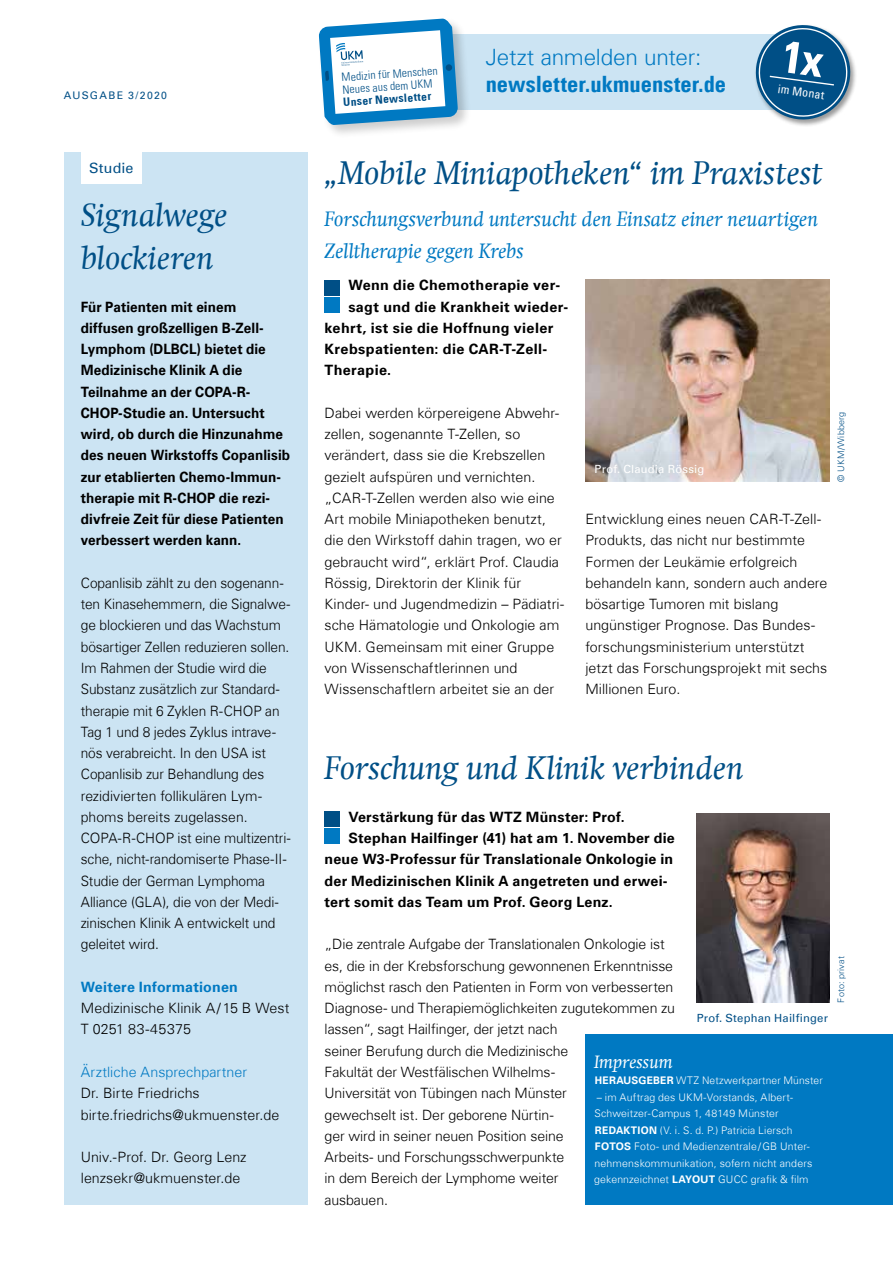
<style>
.page{position:relative;width:893px;height:1263px;background:#fff}
.page>*{position:absolute;margin:0;border:0;box-sizing:border-box;transform-origin:0 0}
.t1{font:italic 33px/42.6px "Swift Com";letter-spacing:-.005em;color:#004f86}
.t2{font:22.5px "Univers Com 67 Bold Cond";letter-spacing:.005em;color:#0079c2}
.t3{font:300 22.5px "Univers Com 45";letter-spacing:-.01em;color:#0079c2}
.t4{font:italic 21px/32px "Swift Com";color:#0079c2}
.t5{font:italic 18px "Swift Com";letter-spacing:-.005em;color:#fff}
.t6{font:300 14.25px/21.3px "Univers Com 45";color:#000}
.t7{font:300 14.25px/21.3px "Univers Com 45";color:#000;scale:.96 1}
.t8{font:700 14.25px "Univers Com 65";letter-spacing:.01em;color:#000}
.t9{font:700 14.25px/21.3px "Univers Com 65";letter-spacing:.01em;color:#000;scale:.95 1}
.t10{font:300 14.25px "Univers Com 45";letter-spacing:.005em;color:#0079c2}
.t11{font:700 14.25px "Univers Com 65";letter-spacing:.015em;color:#0079c2}
.t12{font:14.25px "Univers Com 55 Roman";letter-spacing:.01em;color:#004f86}
.t13{font:condensed 12px "Univers Com 57";color:#fff}
.t14{font:11.55px/12.5px "Univers Com 47 Light Cond";color:#004f86}
.t15{font:11.55px "Univers Com 67 Bold Cond";color:#004f86}
.t16{font:11.25px "Univers Com 55 Roman";letter-spacing:.02em;color:#004f86}
.t17{font:11.25px "Univers Com 55 Roman";letter-spacing:.015em;color:#fff}
.t18{font:300 10.5px/16.5px "Univers Com 45";letter-spacing:.015em;color:#fff}
.t19{font:10.5px "Univers Com 55 Roman";letter-spacing:.125em;color:#004f86}
.t20{font:300 9px "Univers Com 45";letter-spacing:.02em;color:#004f86}
.s1{font-family:"Univers Com 65";font-weight:700}
</style>
<div class="page">
<div style="left:329px;top:35px;width:492px;height:75px;background:#cce4f3"></div>
<div style="left:317px;top:17px;width:155px;height:122px;background:#000;opacity:.2"></div>
<svg style="left:319px;top:18px;width:139px;height:107px;background:#a9d0e8"></svg>
<div style="left:325px;top:280px;width:15px;height:16px;background:#004f86"></div>
<div style="left:325px;top:297px;width:15px;height:16px;background:#0079c2"></div>
<div style="left:325px;top:811px;width:15px;height:16px;background:#004f86"></div>
<div style="left:325px;top:828px;width:15px;height:15px;background:#0079c2"></div>
<div style="left:754px;top:24px;width:104px;height:103px;background:#000;opacity:.4"></div>
<div style="left:64px;top:152px;width:244px;height:1052px;background:#cce4f3"></div>
<div style="left:81px;top:152px;width:61px;height:32px;background:#fff"></div>
<div style="left:585px;top:1034px;width:308px;height:170px;background:#0079c2"></div>
<img style="left:585px;top:280px;width:244px;height:202px">
<img style="left:697px;top:813px;width:132px;height:189px">
<svg style="left:586px;top:450px;width:243px;height:32px;background:#c8c1bf"></svg>
<svg style="left:753px;top:24px;width:100px;height:99px"></svg>
<p class="t19" style="left:64px;top:89px;width:105px">AUSGABE 3/2020</p>
<p class="t12" style="left:89px;top:159px;width:46px">Studie</p>
<h1 class="t1" style="left:81px;top:194px;width:148px">Signalwege blockieren</h1>
<p class="t9" style="left:81px;top:296px;width:222px">Für Patienten mit einem diffusen großzelligen B-Zell-<br>Lymphom (DLBCL) bietet die<br>Medizinische Klinik A die<br>Teilnahme an der COPA-R-<br>CHOP-Studie an. Untersucht wird, ob durch die Hinzunahme des neuen Wirkstoffs Copanlisib zur etablierten Chemo-Immun&shy;therapie mit R-CHOP die rezi&shy;divfreie Zeit für diese Patienten verbessert werden kann.</p>
<p class="t7" style="left:81px;top:572px;width:220px">Copanlisib zählt zu den sogenann&shy;ten Kinasehemmern, die Signalwe&shy;ge blockieren und das Wachstum bösartiger Zellen reduzieren sollen.<br>Im Rahmen der Studie wird die<br>Substanz zusätzlich zur Standard&shy;therapie mit 6 Zyklen R-CHOP an<br>Tag 1 und 8 jedes Zyklus intrave&shy;nös verabreicht. In den USA ist<br>Copanlisib zur Behandlung des rezidivierten follikulären Lym&shy;phoms bereits zugelassen.<br>COPA-R-CHOP ist eine multizentri&shy;sche, nicht-randomiserte Phase-II-<br>Studie der German Lymphoma<br>Alliance (GLA), die von der Medi&shy;zinischen Klinik A entwickelt und geleitet wird.</p>
<p class="t11" style="left:81px;top:978px;width:159px">Weitere Informationen</p>
<p class="t6" style="left:81px;top:997px;width:210px">Medizinische Klinik A/15 B West<br>T 0251 83-45375</p>
<p class="t10" style="left:81px;top:1063px;width:168px">Ärztliche Ansprechpartner</p>
<p class="t6" style="left:81px;top:1082px;width:200px">Dr. Birte Friedrichs birte.friedrichs@ukmuenster.de</p>
<p class="t6" style="left:81px;top:1146px;width:167px">Univ.-Prof. Dr. Georg Lenz lenzsekr@ukmuenster.de</p>
<p class="t14" style="left:341px;top:71px;width:98px;rotate:-4deg">Medizin für Menschen<br>Neues aus dem UKM</p>
<p class="t15" style="left:343px;top:95px;width:90px;rotate:-4deg">Unser Newsletter</p>
<h2 class="t3" style="left:486px;top:44px;width:217px">Jetzt anmelden unter:</h2>
<h2 class="t2" style="left:486px;top:71px;width:242px">newsletter.ukmuenster.de</h2>
<p class="t13" style="left:779px;top:81px;width:48px;rotate:8deg">im Monat</p>
<h1 class="t1" style="left:325px;top:151px;width:500px">„Mobile Miniapotheken“ im Praxistest</h1>
<h3 class="t4" style="left:325px;top:203px;width:495px">Forschungsverbund untersucht den Einsatz einer neuartigen<br>Zelltherapie gegen Krebs</h3>
<p class="t8" style="left:348px;top:277px;width:213px">Wenn die Chemotherapie ver-</p>
<p class="t8" style="left:348px;top:298px;width:221px">sagt und die Krankheit wieder-</p>
<p class="t8" style="left:325px;top:319px;width:230px">kehrt, ist sie die Hoffnung vieler</p>
<p class="t8" style="left:325px;top:340px;width:224px">Krebspatienten: die CAR-T-Zell-</p>
<p class="t8" style="left:325px;top:362px;width:68px">Therapie.</p>
<p class="t6" style="left:325px;top:402px;width:241px">Dabei werden körpereigene Abwehr&shy;zellen, sogenannte T-Zellen, so verändert, dass sie die Krebszellen gezielt aufspüren und vernichten. „CAR-T-Zellen werden also wie eine Art mobile Miniapotheken benutzt, die den Wirkstoff dahin tragen, wo er gebraucht wird“, erklärt Prof. Claudia Rössig, Direktorin der Klinik für Kinder- und Jugendmedizin – Pädiatri&shy;sche Hämatologie und Onkologie am UKM. Gemeinsam mit einer Gruppe von Wissenschaftlerinnen und Wissenschaftlern arbeitet sie an der</p>
<p class="t17" style="left:595px;top:462px;width:111px">Prof. Claudia Rössig</p>
<p class="t6" style="left:585px;top:508px;width:244px">Entwicklung eines neuen CAR-T-Zell-Produkts, das nicht nur bestimmte Formen der Leukämie erfolgreich behandeln kann, sondern auch andere bösartige Tumoren mit bislang ungünstiger Prognose. Das Bundes&shy;forschungsministerium unterstützt jetzt das Forschungsprojekt mit sechs Millionen Euro.</p>
<p class="t20" style="left:835px;top:482px;width:72px;rotate:-90deg">© UKM/Wibberg</p>
<h1 class="t1" style="left:325px;top:747px;width:421px">Forschung und Klinik verbinden</h1>
<p class="t8" style="left:348px;top:808px;width:278px">Verstärkung für das WTZ Münster: Prof.</p>
<p class="t8" style="left:348px;top:829px;width:328px">Stephan Hailfinger (41) hat am 1. November die</p>
<p class="t8" style="left:325px;top:851px;width:350px">neue W3-Professur für Translationale Onkologie in</p>
<p class="t8" style="left:325px;top:872px;width:345px">der Medizinischen Klinik A angetreten und erwei-</p>
<p class="t8" style="left:325px;top:893px;width:290px">tert somit das Team um Prof. Georg Lenz.</p>
<p class="t6" style="left:325px;top:934px;width:352px">„Die zentrale Aufgabe der Translationalen Onkologie ist es, die in der Krebsforschung gewonnenen Erkenntnisse möglichst rasch den Patienten in Form von verbesserten Diagnose- und Therapiemöglichkeiten zugutekommen zu lassen“, sagt Hailfinger, der jetzt nach<br>seiner Berufung durch die Medizinische<br>Fakultät der Westfälischen Wilhelms-<br>Universität von Tübingen nach Münster<br>gewechselt ist. Der geborene Nürtin-<br>ger wird in seiner neuen Position seine<br>Arbeits- und Forschungsschwerpunkte<br>in dem Bereich der Lymphome weiter<br>ausbauen.</p>
<p class="t16" style="left:697px;top:1011px;width:133px">Prof. Stephan Hailfinger</p>
<p class="t5" style="left:594px;top:1051px;width:80px">Impressum</p>
<p class="t18" style="left:595px;top:1072px;width:229px"><span class="s1">HERAUSGEBER</span> WTZ Netzwerkpartner Münster</p>
<p class="t18" style="left:594px;top:1089px;width:220px">– im Auftrag des UKM-Vorstands, Albert-Schweitzer-Campus 1, 48149 Münster <span class="s1">REDAKTION</span> (V. i. S. d. P.) Patricia Liersch <span class="s1">FOTOS</span> Foto- und Medienzentrale/GB Unter&shy;nehmenskommunikation, sofern nicht anders gekennzeichnet <span class="s1">LAYOUT</span> GUCC grafik &amp; film</p>
<p class="t20" style="left:835px;top:1002px;width:48px;rotate:-90deg">Foto: privat</p>
</div>
